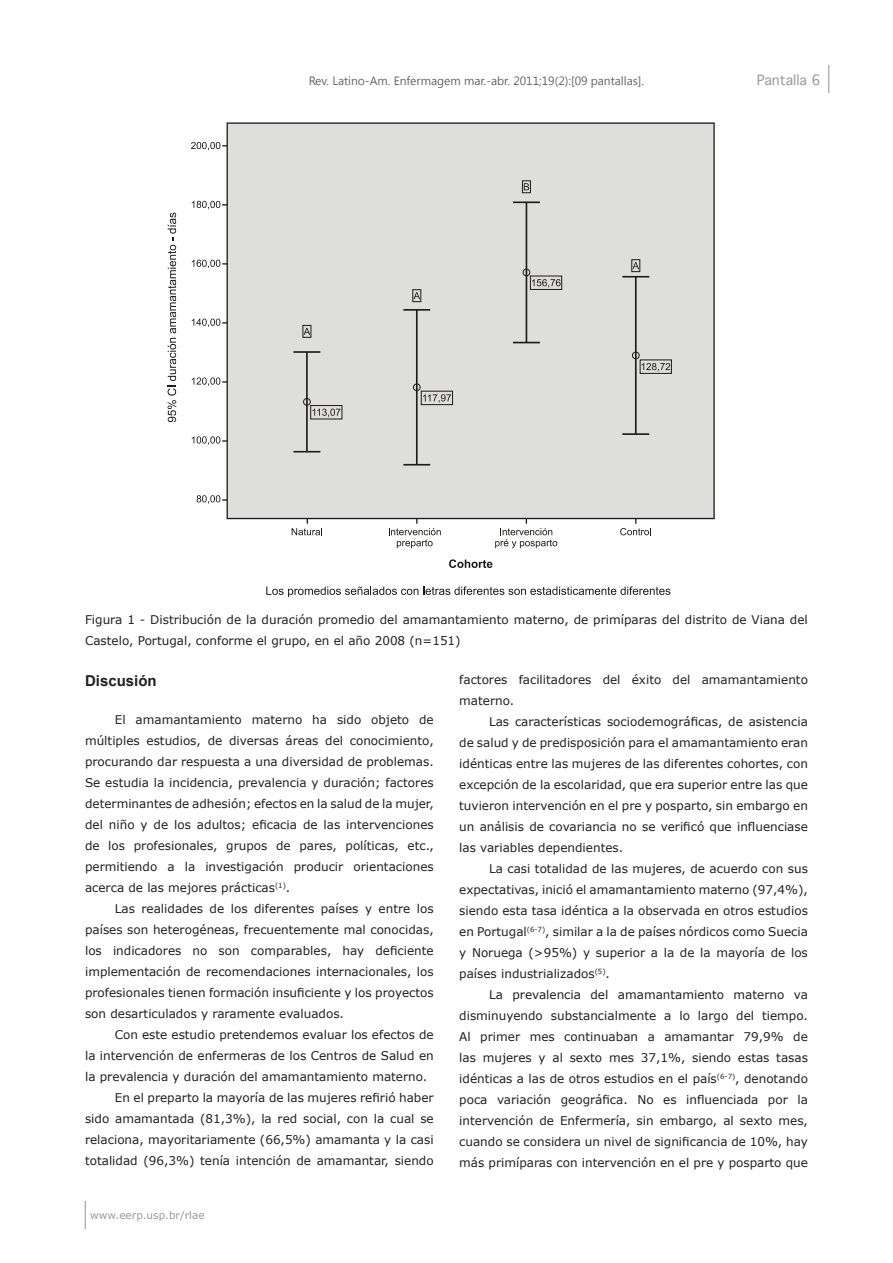
<style>
.page{position:relative;width:893px;height:1263px;background:#fff}
.page>*{position:absolute;margin:0;border:0;box-sizing:border-box;transform-origin:0 0}
._13__Seção{font:700 15px "Arial";color:#231f20}
.t1{font:13.5px "Geneva";color:#6c6d70}
._16__Texto{font:12px/21px "Verdana";color:#231f20;text-align:justify}
._17__Título_tabela_e{font:12px/21px "Verdana";color:#231f20}
.t2{font:12px "Segoe UI";color:#231f20}
.t3{font:10.5px "Verdana";color:#6c6d70}
</style>
<div class="page">
<svg style="left:85px;top:1201px;width:1px;height:28px"></svg>
<svg style="left:828px;top:65px;width:1px;height:28px"></svg>
<div style="left:227px;top:122px;width:488px;height:397px;background:#dededd"></div>
<svg style="left:449px;top:559px;width:43px;height:9px"></svg>
<svg style="left:266px;top:586px;width:404px;height:11px"></svg>
<svg style="left:168px;top:213px;width:8px;height:209px"></svg>
<svg style="left:293px;top:351px;width:47px;height:101px;background:#d0d0cf"></svg>
<div style="left:310px;top:405px;width:32px;height:14px;border:1px solid #1f1a17"></div>
<svg style="left:403px;top:309px;width:48px;height:156px;background:#d3d2d1"></svg>
<div style="left:421px;top:391px;width:32px;height:14px;border:1px solid #1f1a17"></div>
<svg style="left:513px;top:201px;width:48px;height:142px;background:#d2d2d1"></svg>
<div style="left:530px;top:276px;width:32px;height:14px;border:1px solid #1f1a17"></div>
<svg style="left:622px;top:276px;width:48px;height:159px;background:#d2d2d1"></svg>
<div style="left:640px;top:360px;width:32px;height:14px;border:1px solid #1f1a17"></div>
<svg style="left:305px;top:328px;width:4px;height:7px"></svg>
<div style="left:303px;top:325px;width:8px;height:13px;border:1px solid #1f1a17"></div>
<svg style="left:524px;top:183px;width:5px;height:7px"></svg>
<div style="left:522px;top:180px;width:9px;height:13px;border:1px solid #1f1a17"></div>
<svg style="left:414px;top:292px;width:5px;height:7px"></svg>
<div style="left:412px;top:289px;width:9px;height:13px;border:1px solid #1f1a17"></div>
<svg style="left:633px;top:262px;width:5px;height:7px"></svg>
<div style="left:631px;top:259px;width:9px;height:13px;border:1px solid #1f1a17"></div>
<svg style="left:197px;top:495px;width:30px;height:9px"></svg>
<svg style="left:192px;top:436px;width:35px;height:9px"></svg>
<svg style="left:192px;top:377px;width:35px;height:9px"></svg>
<svg style="left:192px;top:319px;width:35px;height:8px"></svg>
<svg style="left:192px;top:260px;width:35px;height:8px"></svg>
<svg style="left:192px;top:201px;width:35px;height:8px"></svg>
<svg style="left:191px;top:142px;width:36px;height:8px"></svg>
<svg style="left:620px;top:519px;width:31px;height:16px"></svg>
<svg style="left:495px;top:519px;width:62px;height:29px"></svg>
<svg style="left:389px;top:519px;width:52px;height:29px"></svg>
<svg style="left:292px;top:519px;width:30px;height:16px"></svg>
<p class="t2" style="left:308px;top:72px;width:337px">Rev. Latino-Am. Enfermagem mar.-abr. 2011;19(2):[09 pantallas].</p>
<p class="t1" style="left:756px;top:72px;width:65px">Pantalla 6</p>
<p class="_17__Título_tabela_e" style="left:85px;top:609px;width:724px">Figura 1 - Distribución de la duración promedio del amamantamiento materno, de primíparas del distrito de Viana del<br>Castelo, Portugal, conforme el grupo, en el año 2008 (n=151)</p>
<p class="_13__Seção" style="left:85px;top:670px;width:73px">Discusión</p>
<p class="_16__Texto" style="left:85px;top:708px;width:350px;text-indent:30px">El amamantamiento materno ha sido objeto de múltiples estudios, de diversas áreas del conocimiento, procurando dar respuesta a una diversidad de problemas.<br>Se estudia la incidencia, prevalencia y duración; factores determinantes de adhesión; efectos en la salud de la mujer, del niño y de los adultos; eficacia de las intervenciones de los profesionales, grupos de pares, políticas, etc., permitiendo a la investigación producir orientaciones acerca de las mejores prácticas<sup>(1)</sup>.</p>
<p class="_16__Texto" style="left:85px;top:897px;width:350px;text-indent:30px">Las realidades de los diferentes países y entre los países son heterogéneas, frecuentemente mal conocidas, los indicadores no son comparables, hay deficiente implementación de recomendaciones internacionales, los profesionales tienen formación insuficiente y los proyectos son desarticulados y raramente evaluados.</p>
<p class="_16__Texto" style="left:85px;top:1023px;width:350px;text-indent:30px">Con este estudio pretendemos evaluar los efectos de la intervención de enfermeras de los Centros de Salud en la prevalencia y duración del amamantamiento materno.</p>
<p class="_16__Texto" style="left:85px;top:1086px;width:350px;text-indent:30px">En el preparto la mayoría de las mujeres refirió haber sido amamantada (81,3%), la red social, con la cual se relaciona, mayoritariamente (66,5%) amamanta y la casi totalidad (96,3%) tenía intención de amamantar, siendo</p>
<p class="_16__Texto" style="left:459px;top:668px;width:350px">factores facilitadores del éxito del amamantamiento materno.</p>
<p class="_16__Texto" style="left:459px;top:710px;width:350px;text-indent:30px">Las características sociodemográficas, de asistencia de salud y de predisposición para el amamantamiento eran idénticas entre las mujeres de las diferentes cohortes, con excepción de la escolaridad, que era superior entre las que tuvieron intervención en el pre y posparto, sin embargo en un análisis de covariancia no se verificó que influenciase las variables dependientes.</p>
<p class="_16__Texto" style="left:459px;top:857px;width:350px;text-indent:30px">La casi totalidad de las mujeres, de acuerdo con sus expectativas, inició el amamantamiento materno (97,4%), siendo esta tasa idéntica a la observada en otros estudios en Portugal<sup>(6-7)</sup>, similar a la de países nórdicos como Suecia y Noruega (&gt;95%) y superior a la de la mayoría de los países industrializados<sup>(5)</sup>.</p>
<p class="_16__Texto" style="left:459px;top:983px;width:350px;text-indent:30px">La prevalencia del amamantamiento materno va disminuyendo substancialmente a lo largo del tiempo.<br>Al primer mes continuaban a amamantar 79,9% de las mujeres y al sexto mes 37,1%, siendo estas tasas idénticas a las de otros estudios en el país<sup>(6-7)</sup>, denotando poca variación geográfica. No es influenciada por la intervención de Enfermería, sin embargo, al sexto mes, cuando se considera un nivel de significancia de 10%, hay más primíparas con intervención en el pre y posparto que</p>
<p class="t3" style="left:90px;top:1209px;width:116px">www.eerp.usp.br/rlae</p>
</div>
